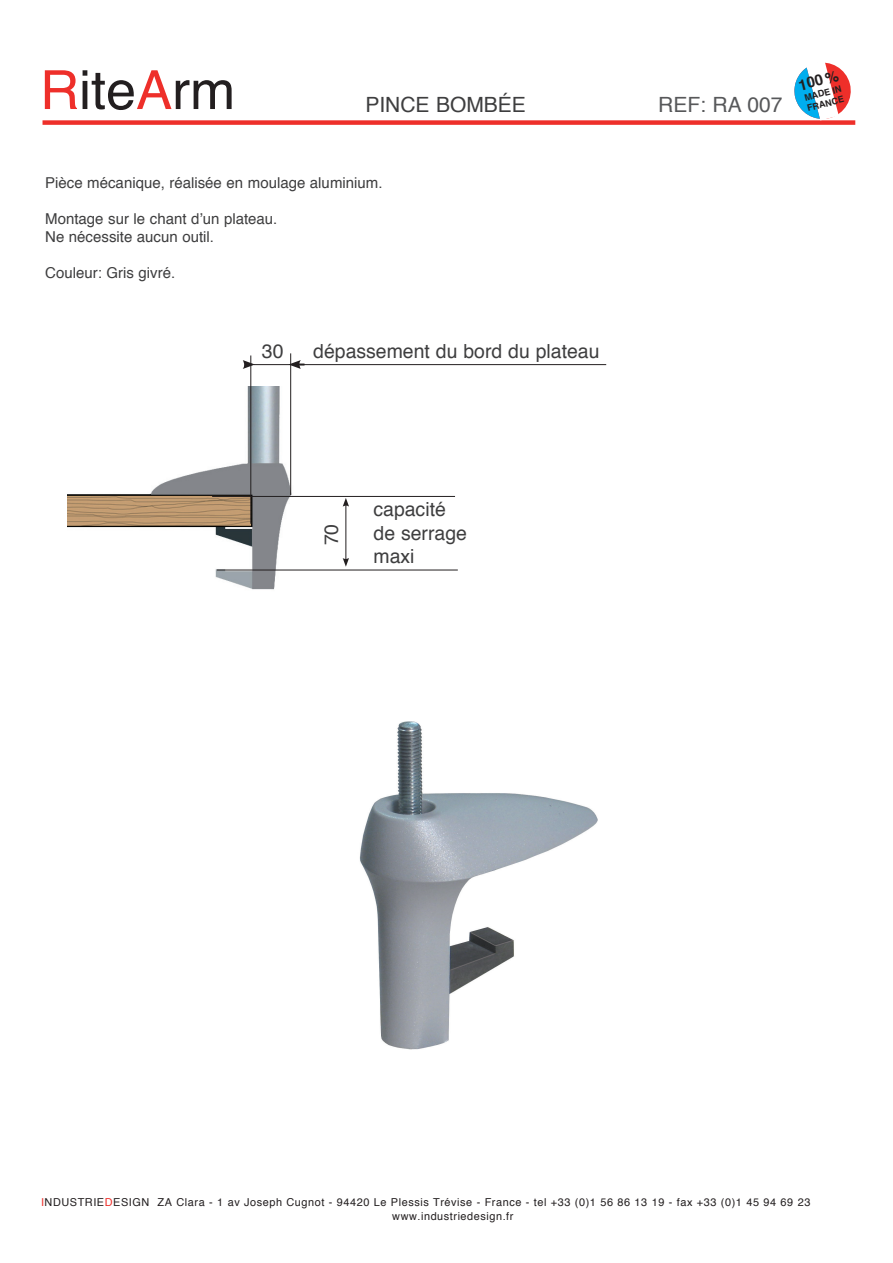
<style>
.page{position:relative;width:893px;height:1263px;background:#fff}
.page>*{position:absolute;margin:0;border:0;box-sizing:border-box;transform-origin:0 0}
.t1{font:54px "Helvetica";color:#231f20}
.t2{font:21px "Helvetica";color:#3e3e3f}
.t3{font:21px "Helvetica";color:#57585a}
.t4{font:19.35px/23.2px "Helvetica";color:#3e3e3f}
.t5{font:15px/18px "Helvetica";color:#3e3e3f}
.t6{font:700 15px "Helvetica";color:#231f20}
.t7{font:10.95px/14.1px "Helvetica";letter-spacing:.05em;color:#231f20}
.t8{font:700 9px/10.8px "Helvetica";color:#231f20}
.s1{color:#ee2f2a}
</style>
<div class="page">
<div style="left:43px;top:120px;width:812px;height:5px;background:#ee2f2a"></div>
<img style="left:359px;top:721px;width:239px;height:329px">
<img style="left:68px;top:386px;width:234px;height:204px">
<hr style="left:212px;top:496px;width:243px;height:1px;background:#231f20">
<hr style="left:217px;top:570px;width:241px;height:1px;background:#231f20">
<hr style="left:251px;top:355px;width:1px;height:169px;background:#231f20">
<hr style="left:290px;top:353px;width:1px;height:142px;background:#231f20">
<hr style="left:346px;top:504px;width:1px;height:56px;background:#231f20">
<svg style="left:343px;top:498px;width:6px;height:9px"></svg>
<svg style="left:343px;top:558px;width:6px;height:9px"></svg>
<hr style="left:254px;top:364px;width:352px;height:1px;background:#231f20">
<svg style="left:289px;top:360px;width:15px;height:9px"></svg>
<svg style="left:243px;top:360px;width:12px;height:9px"></svg>
<svg style="left:791px;top:62px;width:63px;height:59px"></svg>
<h1 class="t1" style="left:40px;top:48px;width:196px"><span class="s1">R</span>ite<span class="s1">A</span>rm</h1>
<h3 class="t6" style="left:796px;top:74px;width:42px;rotate:-14deg">100 %</h3>
<h2 class="t2" style="left:365px;top:88px;width:159px">PINCE BOMBÉE</h2>
<h2 class="t3" style="left:658px;top:88px;width:126px">REF: RA 007</h2>
<p class="t8" style="left:803px;top:93px;width:39px;rotate:-15deg">MADE IN<br>FRANCE</p>
<h3 class="t5" style="left:45px;top:174px;width:339px">Pièce mécanique, réalisée en moulage aluminium.</h3>
<h3 class="t5" style="left:45px;top:210px;width:234px">Montage sur le chant d’un plateau.<br>Ne nécessite aucun outil.</h3>
<h3 class="t5" style="left:45px;top:264px;width:132px">Couleur: Gris givré.</h3>
<h3 class="t4" style="left:262px;top:340px;width:23px">30</h3>
<h3 class="t4" style="left:313px;top:340px;width:288px">dépassement du bord du plateau</h3>
<h3 class="t4" style="left:320px;top:545px;width:23px;rotate:-90deg">70</h3>
<h3 class="t4" style="left:374px;top:498px;width:95px">capacité de serrage maxi</h3>
<p class="t7" style="left:392px;top:1196px;width:420px;text-indent:-351px"><span class="s1">i</span>ndustr ie<span class="s1">d</span>esign ZA Clara - 1 av Joseph Cugnot - 94420 Le Plessis Trévise - France - tel +33 (0)1 56 86 13 19 - fax +33 (0)1 45 94 69 23 www.industriedesign.fr</p>
</div>
